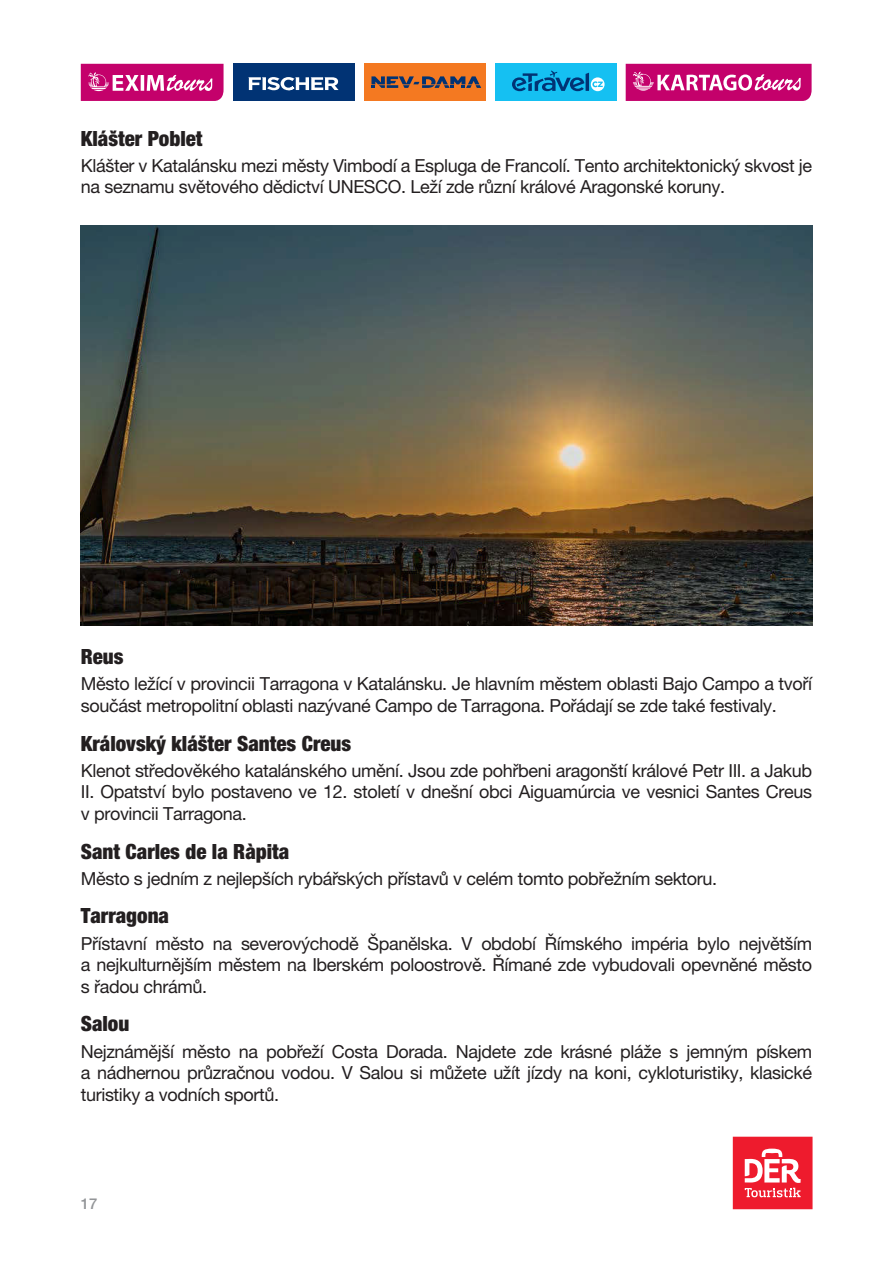
<style>
.page{position:relative;width:893px;height:1263px;background:#fff}
.page>*{position:absolute;margin:0;border:0;box-sizing:border-box;transform-origin:0 0}
.t1{font:900 condensed 21px "Helvetica Neue CE";color:#231f20}
.t2{font:18px/21.6px "Helvetica Neue CE";letter-spacing:-.02em;color:#231f20;text-align:justify}
.t3{font:500 15px "Helvetica Neue CE";color:#939598}
</style>
<div class="page">
<div style="left:233px;top:64px;width:121px;height:37px;background:#013374"></div>
<svg style="left:248px;top:77px;width:91px;height:13px"></svg>
<div style="left:364px;top:64px;width:121px;height:37px;background:#f47921"></div>
<svg style="left:371px;top:76px;width:110px;height:12px"></svg>
<div style="left:495px;top:64px;width:121px;height:37px;background:#15c0f2"></div>
<svg style="left:512px;top:71px;width:93px;height:20px"></svg>
<svg style="left:81px;top:64px;width:143px;height:37px;background:#cd2b83"></svg>
<svg style="left:626px;top:64px;width:186px;height:37px;background:#ce2c84"></svg>
<div style="left:733px;top:1137px;width:79px;height:72px;background:#ee1b2d"></div>
<svg style="left:745px;top:1148px;width:56px;height:49px"></svg>
<img style="left:81px;top:226px;width:731px;height:399px">
<p class="t1" style="left:81px;top:126px;width:123px">Klášter Poblet</p>
<p class="t2" style="left:81px;top:155px;width:733px">Klášter v Katalánsku mezi městy Vimbodí a Espluga de Francolí. Tento architektonický skvost je na seznamu světového dědictví UNESCO. Leží zde různí králové Aragonské koruny.</p>
<p class="t1" style="left:81px;top:644px;width:44px">Reus</p>
<p class="t2" style="left:81px;top:673px;width:733px">Město ležící v provincii Tarragona v Katalánsku. Je hlavním městem oblasti Bajo Campo a tvoří součást metropolitní oblasti nazývané Campo de Tarragona. Pořádají se zde také festivaly.</p>
<p class="t1" style="left:81px;top:731px;width:272px">Královský klášter Santes Creus</p>
<p class="t2" style="left:81px;top:759px;width:733px">Klenot středověkého katalánského umění. Jsou zde pohřbeni aragonští králové Petr III. a Jakub II. Opatství bylo postaveno ve 12. století v dnešní obci Aiguamúrcia ve vesnici Santes Creus v provincii Tarragona.</p>
<p class="t1" style="left:81px;top:839px;width:210px">Sant Carles de la Ràpita</p>
<p class="t2" style="left:81px;top:867px;width:638px">Město s jedním z nejlepších rybářských přístavů v celém tomto pobřežním sektoru.</p>
<p class="t1" style="left:81px;top:903px;width:90px">Tarragona</p>
<p class="t2" style="left:81px;top:932px;width:733px">Přístavní město na severovýchodě Španělska. V období Římského impéria bylo největším a nejkulturnějším městem na Iberském poloostrově. Římané zde vybudovali opevněné město s řadou chrámů.</p>
<p class="t1" style="left:81px;top:1011px;width:50px">Salou</p>
<p class="t2" style="left:81px;top:1040px;width:733px">Nejznámější město na pobřeží Costa Dorada. Najdete zde krásné pláže s jemným pískem a nádhernou průzračnou vodou. V Salou si můžete užít jízdy na koni, cykloturistiky, klasické turistiky a vodních sportů.</p>
<p class="t3" style="left:81px;top:1194px;width:18px">17</p>
</div>
